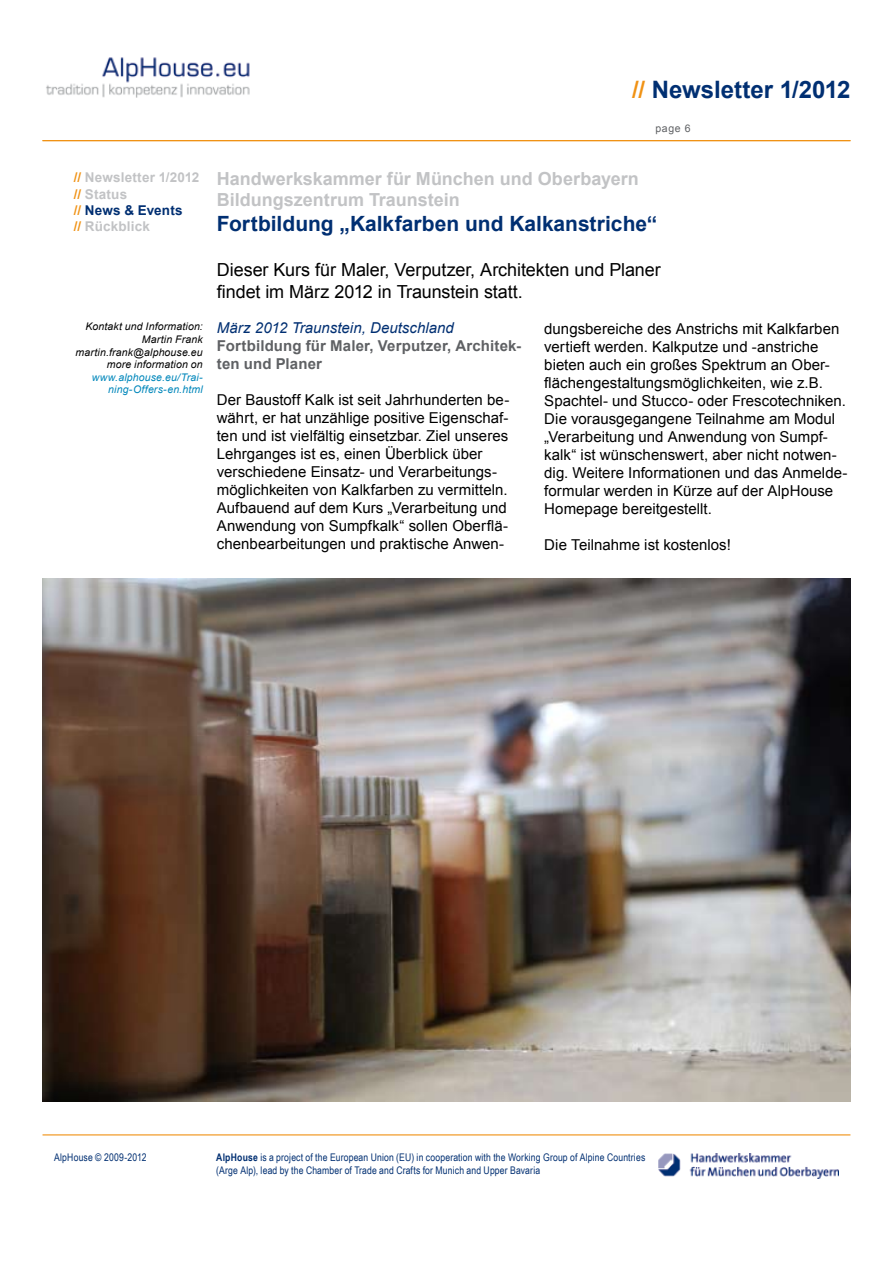
<style>
.page{position:relative;width:893px;height:1263px;background:#fff}
.page>*{position:absolute;margin:0;border:0;box-sizing:border-box;transform-origin:0 0}
.t1{font:700 24px "Arial";color:#002f72}
.t2{font:700 21px "Arial";color:#002f72}
.t3{font:18px/22.5px "Arial";letter-spacing:-.005em;color:#000}
.t4{font:700 18px/21.6px "Arial";color:#c2c3c5}
.t5{font:15px/18px "Arial";letter-spacing:.005em;color:#000}
.t6{font:700 15px/18px "Arial";letter-spacing:.01em;color:#5f6164}
.t7{font:italic 15px "Arial";color:#002f72}
.t8{font:700 13.5px/16.2px "Arial";letter-spacing:.01em;color:#c2c3c5}
.t9{font:10.5px/12.6px "Arial Narrow";letter-spacing:.015em;color:#002f72}
.t10{font:italic 10.5px/12.6px "Arial";letter-spacing:.015em;color:#000;text-align:right}
.t11{font:italic 10.5px/12.6px "Arial";letter-spacing:.015em;color:#0087bb;text-align:right}
.t12{font:10.5px "Arial";color:#5f6164}
.s1{color:#f09214}
.s2{color:#002f72}
.s3{font-weight:700}
</style>
<div class="page">
<img style="left:659px;top:1153px;width:180px;height:26px">
<img style="left:46px;top:57px;width:204px;height:41px">
<hr style="left:43px;top:1134px;width:807px;height:1px;background:#f09214">
<hr style="left:43px;top:140px;width:807px;height:1px;background:#f09214">
<img style="left:43px;top:578px;width:807px;height:523px">
<h1 class="t1" style="left:632px;top:74px;width:220px"><span class="s1">//</span> Newsletter 1/2012</h1>
<p class="t12" style="left:655px;top:121px;width:37px">page 6</p>
<p class="t8" style="left:74px;top:170px;width:127px"><span class="s1">//</span> Newsletter 1/2012 <span class="s1">//</span> Status<br><span class="s1">//</span> <span class="s2">News &amp; Events<br></span><span class="s1">//</span> Rückblick</p>
<p class="t4" style="left:217px;top:168px;width:424px">Handwerkskammer für München und Oberbayern<br>Bildungszentrum Traunstein</p>
<h2 class="t2" style="left:217px;top:210px;width:442px">Fortbildung „Kalkfarben und Kalkanstriche“</h2>
<p class="t3" style="left:217px;top:258px;width:445px">Dieser Kurs für Maler, Verputzer, Architekten und Planer findet im März 2012 in Traunstein statt.</p>
<p class="t5" style="left:544px;top:320px;width:305px">dungsbereiche des Anstrichs mit Kalkfarben vertieft werden. Kalkputze und -anstriche bieten auch ein großes Spektrum an Ober&shy;flächengestaltungsmöglichkeiten, wie z.B.<br>Spachtel- und Stucco- oder Frescotechniken.<br>Die vorausgegangene Teilnahme am Modul „Verarbeitung und Anwendung von Sumpf&shy;kalk“ ist wünschenswert, aber nicht notwen&shy;dig. Weitere Informationen und das Anmelde&shy;formular werden in Kürze auf der AlpHouse Homepage bereitgestellt.</p>
<p class="t5" style="left:544px;top:536px;width:188px">Die Teilnahme ist kostenlos!</p>
<p class="t7" style="left:217px;top:318px;width:239px">März 2012 Traunstein, Deutschland</p>
<p class="t6" style="left:217px;top:337px;width:306px">Fortbildung für Maler, Verputzer, Architek&shy;ten und Planer</p>
<p class="t5" style="left:217px;top:391px;width:294px">Der Baustoff Kalk ist seit Jahrhunderten be&shy;währt, er hat unzählige positive Eigenschaf&shy;ten und ist vielfältig einsetzbar. Ziel unseres Lehrganges ist es, einen Überblick über verschiedene Einsatz- und Verarbeitungs&shy;möglichkeiten von Kalkfarben zu vermitteln.<br>Aufbauend auf dem Kurs „Verarbeitung und Anwendung von Sumpfkalk“ sollen Oberflä&shy;chenbearbeitungen und praktische Anwen-</p>
<p class="t10" style="left:76px;top:321px;width:129px">Kontakt und Information:<br>Martin Frank martin.frank@alphouse.eu more information on</p>
<p class="t11" style="left:92px;top:371px;width:112px">www.alphouse.eu/Trai&shy;ning-Offers-en.html</p>
<p class="t9" style="left:54px;top:1151px;width:94px">AlpHouse © 2009-2012</p>
<p class="t9" style="left:216px;top:1151px;width:431px"><span class="s3">AlpHouse</span> is a project of the European Union (EU) in cooperation with the Working Group of Alpine Countries (Arge Alp), lead by the Chamber of Trade and Crafts for Munich and Upper Bavaria</p>
</div>
